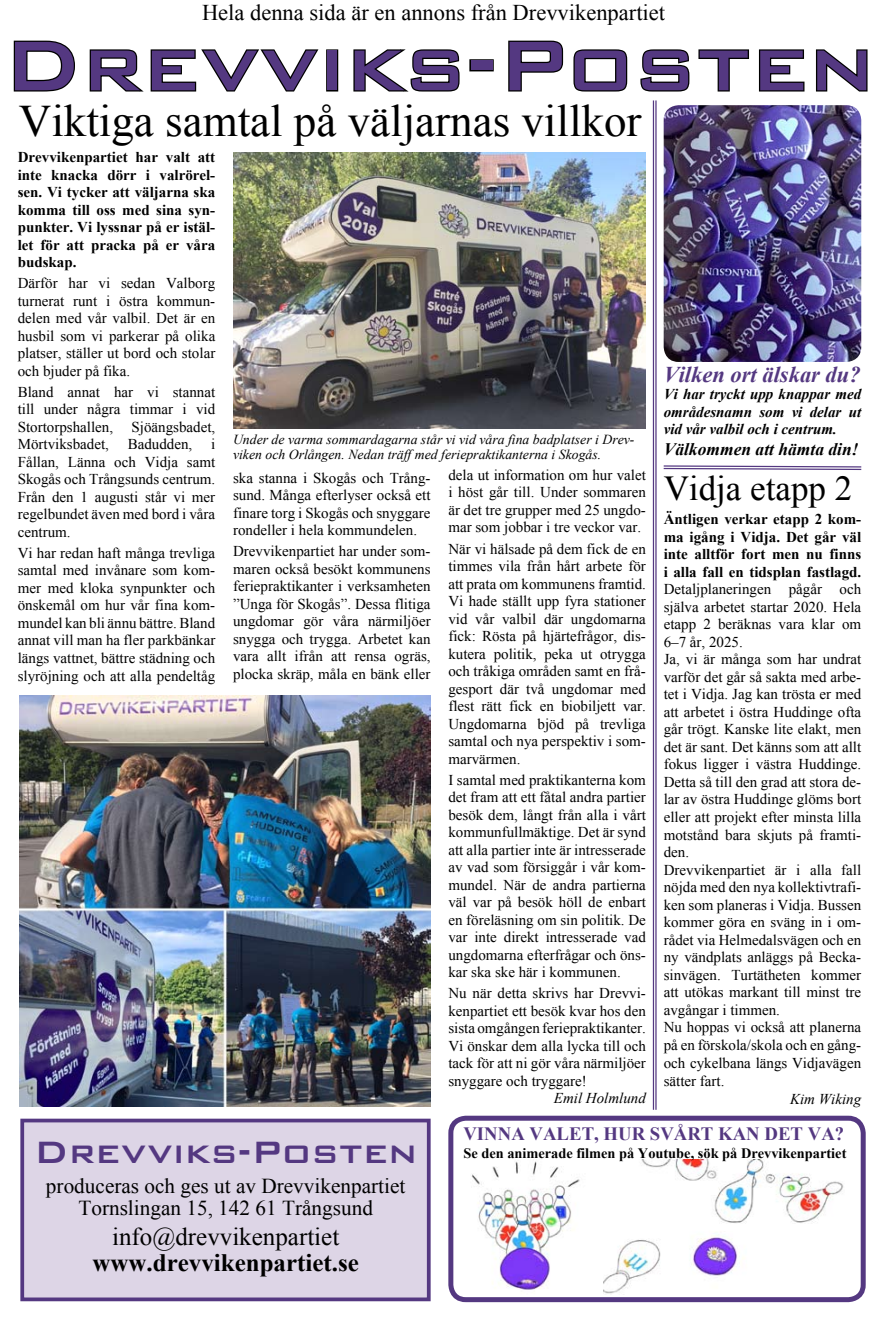
<style>
.page{position:relative;width:879px;height:1319px;background:#fff}
.page>*{position:absolute;margin:0;border:0;box-sizing:border-box;transform-origin:0 0}
.t1{font:500 93.75px "Bank Gothic BT";color:#543881}
.t2{font:45px "Times New Roman";color:#000}
.t3{font:500 41.25px "Bank Gothic BT";color:#543881}
.t4{font:35px "Times New Roman";color:#000}
.t5{font:700 25px "Times New Roman";color:#000}
.t6{font:25px "Times New Roman";color:#000}
.t7{font:22.5px "Times New Roman";color:#000}
.t8{font:italic 700 22.5px "Times New Roman";color:#543881}
.t9{font:21.25px/22.5px "Times New Roman";color:#000;text-align:center}
.t10{font:700 18.75px "Times New Roman";color:#543881}
.t11{font:italic 700 17.5px "Times New Roman";color:#000}
.t12{font:15px/17.5px "Times New Roman";color:#000;text-align:justify}
.t13{font:700 15px/17.5px "Times New Roman";color:#000;text-align:justify}
.t14{font:italic 700 15px/17.5px "Times New Roman";color:#000;text-align:justify}
.t15{font:italic 15px "Times New Roman";color:#000}
.t16{font:700 14.38px "Times New Roman";color:#000}
.t17{font:italic 13.75px/15px "Times New Roman";color:#000}
</style>
<div class="page">
<svg style="left:13px;top:40px;width:62px;height:52px"></svg>
<svg style="left:89px;top:49px;width:230px;height:43px"></svg>
<div style="left:326px;top:49px;width:12px;height:42px;border:2px solid #000"></div>
<svg style="left:353px;top:49px;width:107px;height:43px"></svg>
<div style="left:469px;top:59px;width:25px;height:12px;border:2px solid #000"></div>
<svg style="left:508px;top:40px;width:56px;height:52px"></svg>
<svg style="left:573px;top:49px;width:55px;height:43px"></svg>
<svg style="left:640px;top:49px;width:50px;height:43px"></svg>
<svg style="left:698px;top:49px;width:51px;height:43px"></svg>
<svg style="left:758px;top:49px;width:47px;height:43px"></svg>
<svg style="left:815px;top:49px;width:53px;height:43px"></svg>
<div style="left:22px;top:1120px;width:407px;height:179px;background:#ddd5e6"></div>
<div style="left:20px;top:1118px;width:411px;height:182px;border:4px solid #543881"></div>
<img style="left:471px;top:1161px;width:109px;height:129px">
<div style="left:448px;top:1115px;width:417px;height:186px;border:5px solid #543881;border-radius:15px"></div>
<img style="left:603px;top:1159px;width:241px;height:135px">
<img style="left:233px;top:152px;width:413px;height:276px">
<img style="left:663px;top:105px;width:198px;height:257px;border-radius:15px">
<img style="left:20px;top:695px;width:411px;height:411px">
<hr style="left:655px;top:100px;width:1px;height:1009px;background:#543881">
<hr style="left:653px;top:100px;width:1px;height:1009px;background:#543881">
<svg style="left:663px;top:465px;width:199px;height:5px"></svg>
<h3 class="t7" style="left:202px;top:-3px;width:464px">Hela denna sida är en annons från Drevvikenpartiet</h3>
<h1 class="t1" style="left:3px;top:14px;width:874px">Drevviks-Posten</h1>
<h2 class="t2" style="left:19px;top:91px;width:624px">Viktiga samtal på väljarnas villkor</h2>
<p class="t13" style="left:18px;top:148px;width:199px">Drevvikenpartiet har valt att inte knacka dörr i valrörel&shy;sen. Vi tycker att väljarna ska komma till oss med sina syn&shy;punkter. Vi lyssnar på er istäl&shy;let för att pracka på er våra budskap.</p>
<p class="t12" style="left:18px;top:274px;width:199px">Därför har vi sedan Valborg turnerat runt i östra kommun&shy;delen med vår valbil. Det är en husbil som vi parkerar på olika platser, ställer ut bord och stolar och bjuder på fika.</p>
<p class="t12" style="left:18px;top:383px;width:199px">Bland annat har vi stannat till under några timmar i vid Stortorpshallen, Sjöängsbadet, Mörtviksbadet,</p>
<p class="t12" style="left:18px;top:435px;width:199px;text-indent:193px">i Fållan, Länna och Vidja samt Skogås och Trångsunds centrum.<br>Från den 1 augusti står vi mer regelbundet även med bord i våra centrum.</p>
<p class="t12" style="left:18px;top:544px;width:199px">Vi har redan haft många trevliga samtal med invånare som kom&shy;mer med kloka synpunkter och önskemål om hur vår fina kom&shy;mundel kan bli ännu bättre. Bland annat vill man ha fler parkbänkar längs vattnet, bättre städning och slyröjning och att alla pendeltåg</p>
<p class="t12" style="left:128px;top:435px;width:66px">Badudden,</p>
<p class="t17" style="left:233px;top:431px;width:403px">Under de varma sommardagarna står vi vid våra fina badplatser i Drev&shy;viken och Orlången. Nedan träff med feriepraktikanterna i Skogås.</p>
<p class="t12" style="left:233px;top:468px;width:199px">ska stanna i Skogås och Trång&shy;sund. Många efterlyser också ett finare torg i Skogås och snyggare rondeller i hela kommundelen.</p>
<p class="t12" style="left:233px;top:542px;width:199px">Drevvikenpartiet har under som&shy;maren också besökt kommunens feriepraktikanter i verksamheten ”Unga för Skogås”. Dessa flitiga ungdomar gör våra närmiljöer snygga och trygga. Arbetet kan vara allt ifrån att rensa ogräs, plocka skräp, måla en bänk eller</p>
<p class="t12" style="left:448px;top:466px;width:199px">dela ut information om hur valet i höst går till. Under sommaren är det tre grupper med 25 ungdo&shy;mar som jobbar i tre veckor var.</p>
<p class="t12" style="left:448px;top:539px;width:199px">När vi hälsade på dem fick de en timmes vila från hårt arbete för att prata om kommunens framtid.<br>Vi hade ställt upp fyra stationer vid vår valbil där ungdomarna fick: Rösta på hjärtefrågor, dis&shy;kutera politik, peka ut otrygga och tråkiga områden samt en frå&shy;gesport där två ungdomar med flest rätt fick en biobiljett var.<br>Ungdomarna bjöd på trevliga samtal och nya perspektiv i som&shy;marvärmen.</p>
<p class="t12" style="left:448px;top:770px;width:199px">I samtal med praktikanterna kom det fram att ett fåtal andra partier besök dem, långt från alla i vårt kommunfullmäktige. Det är synd att alla partier inte är intresserade av vad som försiggår i vår kom&shy;mundel. När de andra partierna väl var på besök höll de enbart en föreläsning om sin politik. De var inte direkt intresserade vad ungdomarna efterfrågar och öns&shy;kar ska ske här i kommunen.</p>
<p class="t12" style="left:448px;top:984px;width:199px">Nu när detta skrivs har Drevvi&shy;kenpartiet ett besök kvar hos den sista omgången feriepraktikanter.<br>Vi önskar dem alla lycka till och tack för att ni gör våra närmiljöer snyggare och tryggare!</p>
<p class="t15" style="left:554px;top:1087px;width:94px">Emil Holmlund</p>
<h3 class="t8" style="left:663px;top:358px;width:198px">Vilken ort älskar du?</h3>
<p class="t14" style="left:663px;top:385px;width:199px">Vi har tryckt upp knappar med områdesnamn som vi delar ut vid vår valbil och i centrum.</p>
<p class="t11" style="left:663px;top:437px;width:196px">Välkommen att hämta din!</p>
<h3 class="t4" style="left:663px;top:464px;width:190px">Vidja etapp 2</h3>
<p class="t13" style="left:663px;top:510px;width:199px">Äntligen verkar etapp 2 kom&shy;ma igång i Vidja. Det går väl inte alltför fort men nu finns i alla fall en tidsplan fastlagd.</p>
<p class="t12" style="left:663px;top:580px;width:199px;text-align:left">Detaljplaneringen pågår och själva arbetet startar 2020. Hela etapp 2 beräknas vara klar om<br>6–7 år, 2025.<br>Ja, vi är många som har undrat varför det går så sakta med arbe&shy;tet i Vidja. Jag kan trösta er med att arbetet i östra Huddinge ofta går trögt. Kanske lite elakt, men det är sant. Det känns som att allt fokus ligger i västra Huddinge.<br>Detta så till den grad att stora de&shy;lar av östra Huddinge glöms bort eller att projekt efter minsta lilla motstånd bara skjuts på framti&shy;den.<br>Drevvikenpartiet är i alla fall nöjda med den nya kollektivtrafi&shy;ken som planeras i Vidja. Bussen kommer göra en sväng in i om&shy;rådet via Helmedalsvägen och en ny vändplats anläggs på Becka&shy;sinvägen. Turtätheten kommer att utökas markant till minst tre avgångar i timmen.<br>Nu hoppas vi också att planerna på en förskola/skola och en gång&shy;och cykelbana längs Vidjavägen sätter fart.</p>
<p class="t15" style="left:790px;top:1088px;width:73px">Kim Wiking</p>
<h3 class="t3" style="left:34px;top:1129px;width:385px">Drevviks-Posten</h3>
<h3 class="t9" style="left:46px;top:1173px;width:361px">produceras och ges ut av Drevvikenpartiet<br>Tornslingan 15, 142 61 Trångsund</h3>
<h3 class="t6" style="left:112px;top:1219px;width:229px">info@drevvikenpartiet</h3>
<h3 class="t5" style="left:92px;top:1244px;width:268px">www.drevvikenpartiet.se</h3>
<p class="t10" style="left:463px;top:1120px;width:382px">VINNA VALET, HUR SVÅRT KAN DET VA?</p>
<p class="t16" style="left:463px;top:1142px;width:384px">Se den animerade filmen på Youtube, sök på Drevvikenpartiet</p>
</div>
